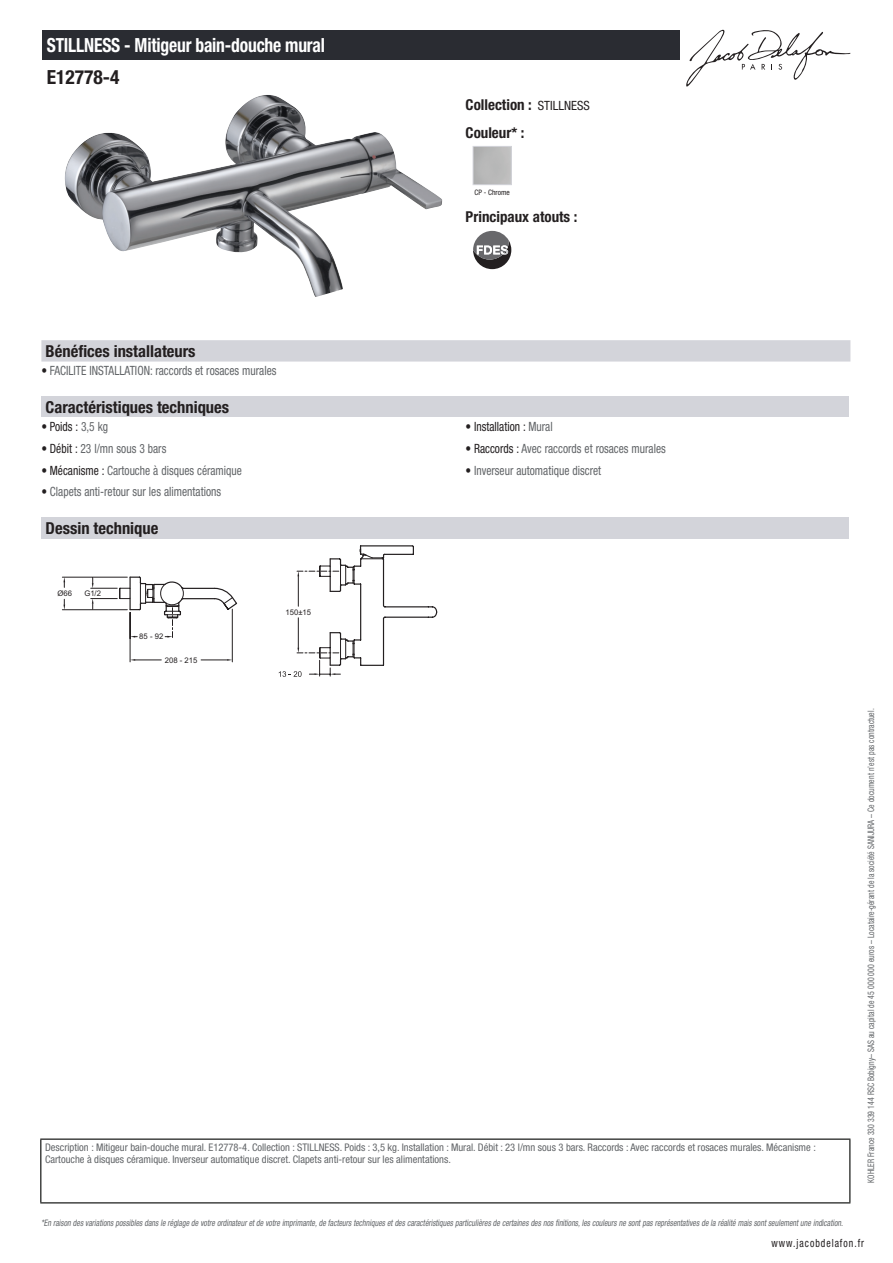
<style>
.page{position:relative;width:893px;height:1263px;background:#fff}
.page>*{position:absolute;margin:0;border:0;box-sizing:border-box;transform-origin:0 0}
.t1{font:700 condensed 19.5px "Helvetica Neue LT Std";letter-spacing:-.01em;color:#fff;scale:.9 1}
.t2{font:700 condensed 19.5px "Helvetica Neue LT Std";color:#231f20}
.t3{font:700 condensed 16.5px "Helvetica Neue LT Std";color:#231f20}
.t4{font:700 condensed 15px/27.8px "Helvetica Neue LT Std";color:#231f20}
.t5{font:condensed 12.75px "Helvetica Neue LT Std";color:#626568;scale:.9 1}
.t6{font:condensed 12.75px "Helvetica Neue LT Std";color:#231f20;scale:.9 1}
.t7{font:condensed 11.25px "Helvetica Neue LT Std";letter-spacing:.1em;color:#231f20;scale:.87 1}
.t8{font:condensed 10.5px/12px "Helvetica Neue LT Std";color:#626568}
.t9{font:italic condensed 9px "Helvetica Neue LT Std";color:#626568;scale:.87 1}
.t10{font:condensed 9px "Helvetica Neue LT Std";color:#626568;scale:.87 1}
.t11{font:7.65px "Arial";color:#231f20}
.t12{font:condensed 7.5px "Helvetica Neue LT Std";color:#231f20}
.s1{font-weight:400;font-size:12.75px}
.s2{color:#231f20}
.s3{color:#626568}
</style>
<div class="page">
<svg style="left:686px;top:30px;width:164px;height:57px"></svg>
<img style="left:64px;top:95px;width:378px;height:202px">
<div style="left:473px;top:146px;width:39px;height:39px;border:1px solid #d3d4da"></div>
<svg style="left:473px;top:231px;width:38px;height:38px"></svg>
<div style="left:41px;top:340px;width:809px;height:22px;background:#d3d4da"></div>
<div style="left:41px;top:396px;width:808px;height:21px;background:#d3d4da"></div>
<div style="left:41px;top:518px;width:808px;height:21px;background:#d3d4da"></div>
<hr style="left:62px;top:577px;width:65px;height:1px;background:#231f20">
<hr style="left:62px;top:609px;width:65px;height:1px;background:#231f20">
<svg style="left:63px;top:577px;width:2px;height:10px"></svg>
<svg style="left:63px;top:599px;width:2px;height:11px"></svg>
<svg style="left:91px;top:545px;width:346px;height:132px"></svg>
<div style="left:43px;top:30px;width:637px;height:30px;background:#2a2c32"></div>
<hr style="left:40px;top:1138px;width:810px;height:2px;background:#040503">
<hr style="left:40px;top:1140px;width:1px;height:62px;background:#040503">
<hr style="left:849px;top:1140px;width:1px;height:62px;background:#040503">
<hr style="left:40px;top:1202px;width:810px;height:1px;background:#040503">
<h1 class="t1" style="left:47px;top:33px;width:311px">STILLNESS - Mitigeur bain-douche mural</h1>
<h1 class="t2" style="left:47px;top:65px;width:74px">E12778-4</h1>
<h3 class="t4" style="left:466px;top:90px;width:126px">Collection : <span class="s1">STILLNESS<br></span>Couleur* :</h3>
<p class="t12" style="left:474px;top:188px;width:37px">CP - Chrome</p>
<h3 class="t4" style="left:466px;top:203px;width:113px">Principaux atouts :</h3>
<h2 class="t3" style="left:46px;top:341px;width:151px">Bénéfices installateurs</h2>
<p class="t5" style="left:41px;top:363px;width:263px"><span class="s2">•</span> FACILITE INSTALLATION: raccords et rosaces murales</p>
<h2 class="t3" style="left:46px;top:397px;width:185px">Caractéristiques techniques</h2>
<p class="t6" style="left:41px;top:419px;width:76px">• Poids : <span class="s3">3,5 kg</span></p>
<p class="t6" style="left:466px;top:419px;width:98px">• Installation : <span class="s3">Mural</span></p>
<p class="t5" style="left:41px;top:441px;width:140px"><span class="s2">• Débit :</span> 23 l/mn sous 3 bars</p>
<p class="t5" style="left:466px;top:441px;width:224px"><span class="s2">• Raccords :</span> Avec raccords et rosaces murales</p>
<p class="t5" style="left:41px;top:463px;width:224px"><span class="s2">• Mécanisme :</span> Cartouche à disques céramique</p>
<p class="t5" style="left:466px;top:463px;width:152px"><span class="s2">•</span> Inverseur automatique discret</p>
<p class="t5" style="left:41px;top:484px;width:201px"><span class="s2">•</span> Clapets anti-retour sur les alimentations</p>
<h2 class="t3" style="left:46px;top:518px;width:114px">Dessin technique</h2>
<p class="t11" style="left:57px;top:588px;width:16px">Ø66</p>
<p class="t11" style="left:84px;top:588px;width:18px">G1/2</p>
<p class="t11" style="left:139px;top:632px;width:26px">85 - 92</p>
<p class="t11" style="left:165px;top:655px;width:34px">208 - 215</p>
<p class="t11" style="left:285px;top:607px;width:27px">150±15</p>
<p class="t8" style="left:45px;top:1141px;width:772px">Description : Mitigeur bain-douche mural. E12778-4. Collection : STILLNESS. Poids : 3,5 kg. Installation : Mural. Débit : 23 l/mn sous 3 bars. Raccords : Avec raccords et rosaces murales. Mécanisme :<br>Cartouche à disques céramique. Inverseur automatique discret. Clapets anti-retour sur les alimentations.</p>
<p class="t10" style="left:866px;top:1183px;width:547px;rotate:-90deg">KOHLER France 330 339 144 RSC Bobigny– SAS au capital de 45 000 000 euros – Locataire-gérant de la société SANIJURA – Ce document n’est pas contractuel.</p>
<p class="t9" style="left:41px;top:1217px;width:925px">*En raison desvariationspossiblesdansle réglage de votre ordinateuretde votre imprimante,de facteurstechniquesetdescaractéristiquesparticulièresde certainesdesnosfinitions,lescouleursne sontpasreprésentativesde la réalité maissontseulementune indication.</p>
<p class="t7" style="left:772px;top:1237px;width:108px">www.jacobdelafon.fr</p>
</div>
